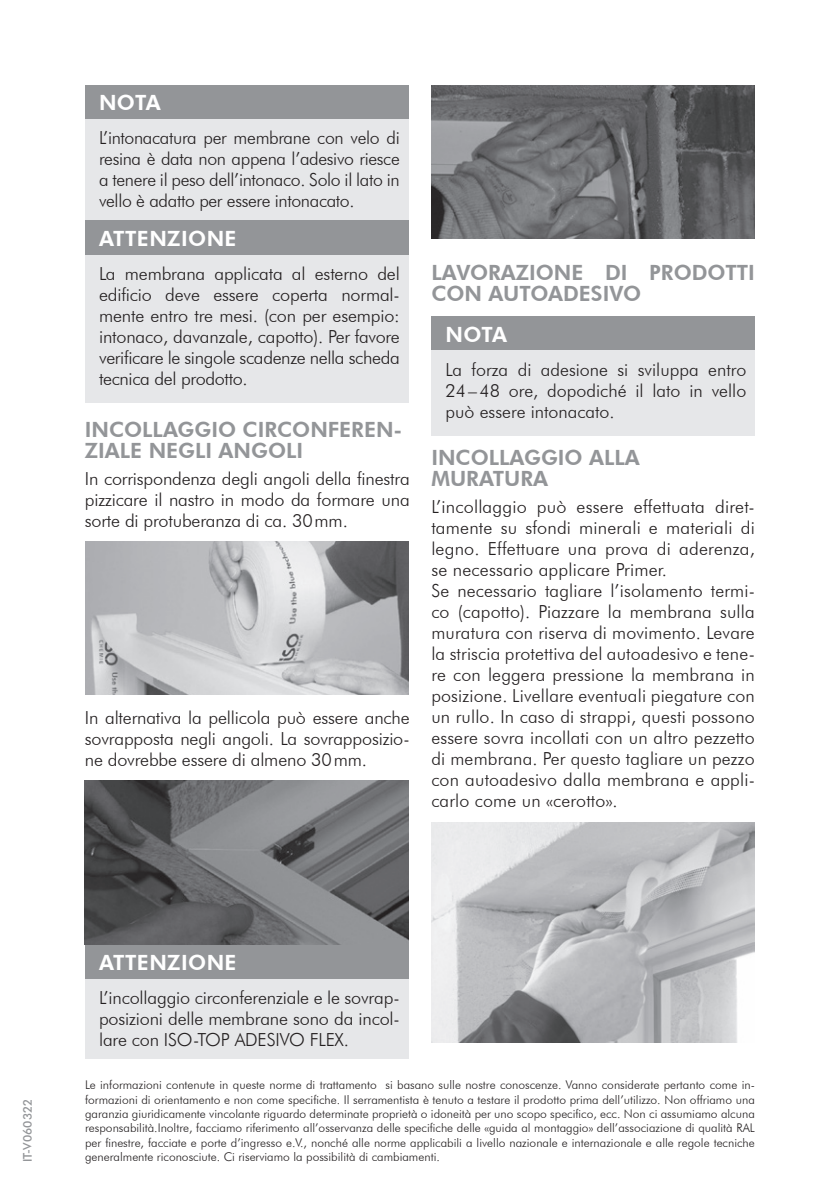
<style>
.page{position:relative;width:840px;height:1191px;background:#fff}
.page>*{position:absolute;margin:0;border:0;box-sizing:border-box;transform-origin:0 0}
.t1{font:800 21px/21px "Futura BT";color:#939598}
.t2{font:800 21px "Futura BT";letter-spacing:.02em;color:#fff}
.t3{font:300 18px/21px "Futura BT";letter-spacing:.01em;color:#231f20;text-align:justify}
.t4{font:300 12px/14.4px "Futura BT";color:#231f20;text-align:justify}
.t5{font:500 12px "Futura BT";color:#939598}
</style>
<div class="page">
<div style="left:85px;top:85px;width:323px;height:34px;background:#939598"></div>
<div style="left:85px;top:119px;width:323px;height:102px;background:#e6e7e9"></div>
<div style="left:85px;top:221px;width:323px;height:34px;background:#939598"></div>
<div style="left:85px;top:255px;width:323px;height:147px;background:#e6e7e9"></div>
<img style="left:85px;top:780px;width:323px;height:164px">
<div style="left:85px;top:945px;width:323px;height:34px;background:#939598"></div>
<div style="left:85px;top:979px;width:323px;height:79px;background:#e6e7e9"></div>
<img style="left:431px;top:85px;width:323px;height:153px">
<div style="left:431px;top:316px;width:323px;height:34px;background:#939598"></div>
<div style="left:431px;top:350px;width:323px;height:85px;background:#e6e7e9"></div>
<img style="left:431px;top:822px;width:323px;height:220px">
<img style="left:85px;top:541px;width:323px;height:153px">
<p class="t2" style="left:99px;top:90px;width:63px">NOTA</p>
<p class="t3" style="left:99px;top:127px;width:302px">L’intonacatura per membrane con velo di resina è data non appena l’adesivo riesce a tenere il peso dell’intonaco. Solo il lato in vello è adatto per essere intonacato.</p>
<p class="t2" style="left:99px;top:226px;width:139px">ATTENZIONE</p>
<p class="t3" style="left:99px;top:263px;width:302px">La membrana applicata al esterno del edificio deve essere coperta normal&shy;mente entro tre mesi. (con per esempio: intonaco, davanzale, capotto). Per favore verificare le singole scadenze nella scheda tecnica del prodotto.</p>
<p class="t1" style="left:85px;top:419px;width:319px">INCOLLAGGIO CIRCONFEREN-<br>ZIALE NEGLI ANGOLI</p>
<p class="t3" style="left:85px;top:467px;width:326px">In corrispondenza degli angoli della finestra pizzicare il nastro in modo da formare una sorte di protuberanza di ca. 30mm.</p>
<p class="t3" style="left:85px;top:707px;width:326px">In alternativa la pellicola può essere anche sovrapposta negli angoli. La sovrapposizio&shy;ne dovrebbe essere di almeno 30mm.</p>
<p class="t1" style="left:431px;top:262px;width:325px">LAVORAZIONE DI PRODOTTI<br>CON AUTOADESIVO</p>
<p class="t2" style="left:445px;top:321px;width:63px">NOTA</p>
<p class="t3" style="left:445px;top:358px;width:302px">La forza di adesione si sviluppa entro 24–48 ore, dopodiché il lato in vello può essere intonacato.</p>
<p class="t1" style="left:431px;top:447px;width:210px">INCOLLAGGIO ALLA<br>MURATURA</p>
<p class="t3" style="left:431px;top:496px;width:325px;text-align:left">L’incollaggio può essere effettuata diret&shy;tamente su sfondi minerali e materiali di legno. Effettuare una prova di aderenza, se necessario applicare Primer.<br>Se necessario tagliare l’isolamento termi&shy;co (capotto). Piazzare la membrana sulla muratura con riserva di movimento. Levare la striscia protettiva del autoadesivo e tene&shy;re con leggera pressione la membrana in posizione. Livellare eventuali piegature con un rullo. In caso di strappi, questi possono essere sovra incollati con un altro pezzetto di membrana. Per questo tagliare un pezzo con autoadesivo dalla membrana e appli&shy;carlo come un «cerotto».</p>
<p class="t5" style="left:20px;top:1162px;width:65px;rotate:-90deg">IT-V060322</p>
<p class="t2" style="left:99px;top:950px;width:139px">ATTENZIONE</p>
<p class="t3" style="left:99px;top:987px;width:302px">L’incollaggio circonferenziale e le sovrap&shy;posizioni delle membrane sono da incol&shy;lare con ISO-TOP ADESIVO FLEX.</p>
<p class="t4" style="left:85px;top:1077px;width:671px">Le informazioni contenute in queste norme di trattamento si basano sulle nostre conoscenze. Vanno considerate pertanto come in&shy;formazioni di orientamento e non come specifiche. Il serramentista è tenuto a testare il prodotto prima dell’utilizzo. Non offriamo una garanzia giuridicamente vincolante riguardo determinate proprietà o idoneità per uno scopo specifico, ecc. Non ci assumiamo alcuna responsabilità.Inoltre, facciamo riferimento all’osservanza delle specifiche delle «guida al montaggio» dell’associazione di qualità RAL per finestre, facciate e porte d’ingresso e.V., nonché alle norme applicabili a livello nazionale e internazionale e alle regole tecniche generalmente riconosciute. Ci riserviamo la possibilità di cambiamenti.</p>
</div>
